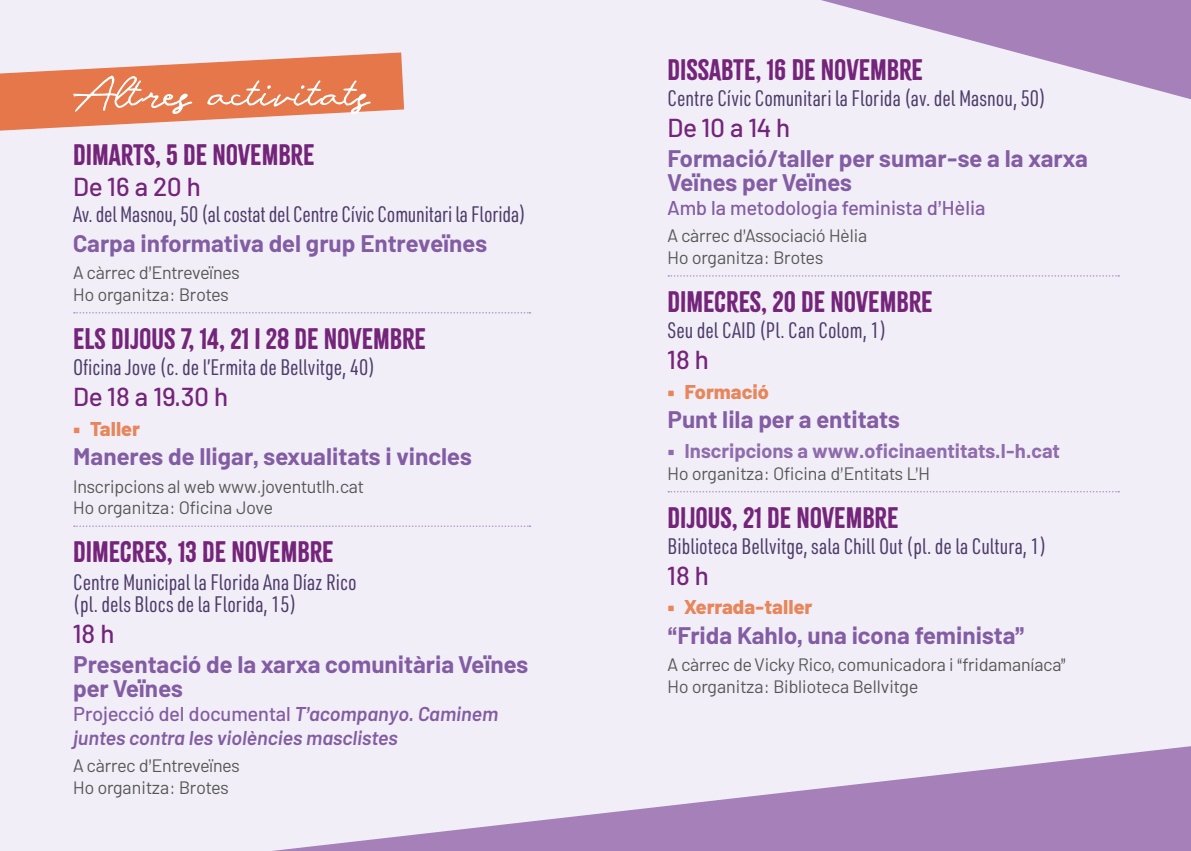
<style>
.page{position:relative;width:1191px;height:851px;background:#fff}
.page>*{position:absolute;margin:0;border:0;box-sizing:border-box;transform-origin:0 0}
.t1{font:50px "Antigua Presidente";color:#fff}
.t2{font:26px "Citrus Gothic Solid";color:#74257a}
.t3{font:500 26px "Elahac";color:#74257a}
.t4{font:700 24px/24px "Elahac";color:#835da3}
.t5{font:22px/22px "URWDIN Cond";color:#4d3c6a}
.t6{font:italic 600 20px/24px "Elahac";color:#835da3}
.t7{font:700 20px "Elahac";color:#8f6cad}
.t8{font:500 20px "Elahac";color:#835da3}
.t9{font:800 20px "Elahac";color:#e8865b}
.t10{font:18px/21.6px "Elahac";letter-spacing:-.01em;color:#575756}
.s1{font-weight:500;font-style:normal}
</style>
<div class="page">
<div style="left:0;top:0;width:1191px;height:850px;background:#f2eef8"></div>
<svg style="left:668px;top:275px;width:451px;height:1px"></svg>
<svg style="left:668px;top:491px;width:451px;height:1px"></svg>
<svg style="left:0;top:52px;width:404px;height:79px"></svg>
<svg style="left:74px;top:312px;width:456px;height:1px"></svg>
<svg style="left:74px;top:525px;width:456px;height:2px"></svg>
<svg style="left:821px;top:0;width:370px;height:99px"></svg>
<svg style="left:281px;top:746px;width:910px;height:104px"></svg>
<h1 class="t1" style="left:73px;top:63px;width:296px">Altres activitats</h1>
<h2 class="t2" style="left:73px;top:138px;width:243px">DIMARTS, 5 DE NOVEMBRE</h2>
<h2 class="t3" style="left:73px;top:168px;width:129px">De 16 a 20 h</h2>
<p class="t5" style="left:73px;top:202px;width:454px">Av. del Masnou, 50 (al costat del Centre Cívic Comunitari la Florida)</p>
<h3 class="t4" style="left:73px;top:229px;width:415px">Carpa informativa del grup Entreveïnes</h3>
<p class="t10" style="left:73px;top:260px;width:168px">A càrrec d’Entreveïnes<br>Ho organitza: Brotes</p>
<h2 class="t2" style="left:73px;top:322px;width:354px">ELS DIJOUS 7, 14, 21 I 28 DE NOVEMBRE</h2>
<p class="t5" style="left:73px;top:355px;width:303px">Oficina Jove (c. de l’Ermita de Bellvitge, 40)</p>
<h2 class="t3" style="left:73px;top:377px;width:157px">De 18 a 19.30 h</h2>
<p class="t9" style="left:73px;top:413px;width:68px">• Taller</p>
<h3 class="t4" style="left:73px;top:442px;width:400px">Maneres de lligar, sexualitats i vincles</h3>
<p class="t10" style="left:73px;top:473px;width:292px">Inscripcions al web www.joventutlh.cat<br>Ho organitza: Oficina Jove</p>
<h2 class="t2" style="left:73px;top:535px;width:262px">DIMECRES, 13 DE NOVEMBRE</h2>
<p class="t5" style="left:73px;top:570px;width:285px">Centre Municipal la Florida Ana Díaz Rico (pl. dels Blocs de la Florida, 15)</p>
<h2 class="t3" style="left:73px;top:615px;width:43px">18 h</h2>
<h3 class="t4" style="left:73px;top:650px;width:457px">Presentació de la xarxa comunitària Veïnes per Veïnes</h3>
<p class="t6" style="left:73px;top:700px;width:426px"><span class="s1">Projecció del documental</span> T’acompanyo. Caminem juntes contra les violències masclistes</p>
<p class="t10" style="left:73px;top:753px;width:168px">A càrrec d’Entreveïnes<br>Ho organitza: Brotes</p>
<h2 class="t2" style="left:667px;top:54px;width:257px">DISSABTE, 16 DE NOVEMBRE</h2>
<p class="t5" style="left:667px;top:86px;width:380px">Centre Cívic Comunitari la Florida (av. del Masnou, 50)</p>
<h2 class="t3" style="left:667px;top:109px;width:124px">De 10 a 14 h</h2>
<h3 class="t4" style="left:667px;top:144px;width:422px">Formació/taller per sumar-se a la xarxa<br>Veïnes per Veïnes</h3>
<p class="t8" style="left:667px;top:193px;width:320px">Amb la metodologia feminista d’Hèlia</p>
<p class="t10" style="left:667px;top:223px;width:201px">A càrrec d’Associació Hèlia<br>Ho organitza: Brotes</p>
<h2 class="t2" style="left:667px;top:285px;width:266px">DIMECRES, 20 DE NOVEMBRE</h2>
<p class="t5" style="left:667px;top:318px;width:220px">Seu del CAID (Pl. Can Colom, 1)</p>
<h2 class="t3" style="left:667px;top:340px;width:43px">18 h</h2>
<p class="t9" style="left:667px;top:376px;width:103px">• Formació</p>
<h3 class="t4" style="left:667px;top:406px;width:234px">Punt lila per a entitats</h3>
<p class="t7" style="left:667px;top:436px;width:394px">• Inscripcions a www.oficinaentitats.l-h.cat</p>
<p class="t10" style="left:667px;top:461px;width:264px">Ho organitza: Oficina d’Entitats L’H</p>
<h2 class="t2" style="left:667px;top:501px;width:232px">DIJOUS, 21 DE NOVEMBRE</h2>
<p class="t5" style="left:667px;top:534px;width:380px">Biblioteca Bellvitge, sala Chill Out (pl. de la Cultura, 1)</p>
<h2 class="t3" style="left:667px;top:556px;width:43px">18 h</h2>
<p class="t9" style="left:667px;top:592px;width:146px">• Xerrada-taller</p>
<h3 class="t4" style="left:667px;top:621px;width:359px">“Frida Kahlo, una icona feminista”</h3>
<p class="t10" style="left:667px;top:652px;width:400px">A càrrec de Vicky Rico, comunicadora i “fridamaníaca”<br>Ho organitza: Biblioteca Bellvitge</p>
</div>
